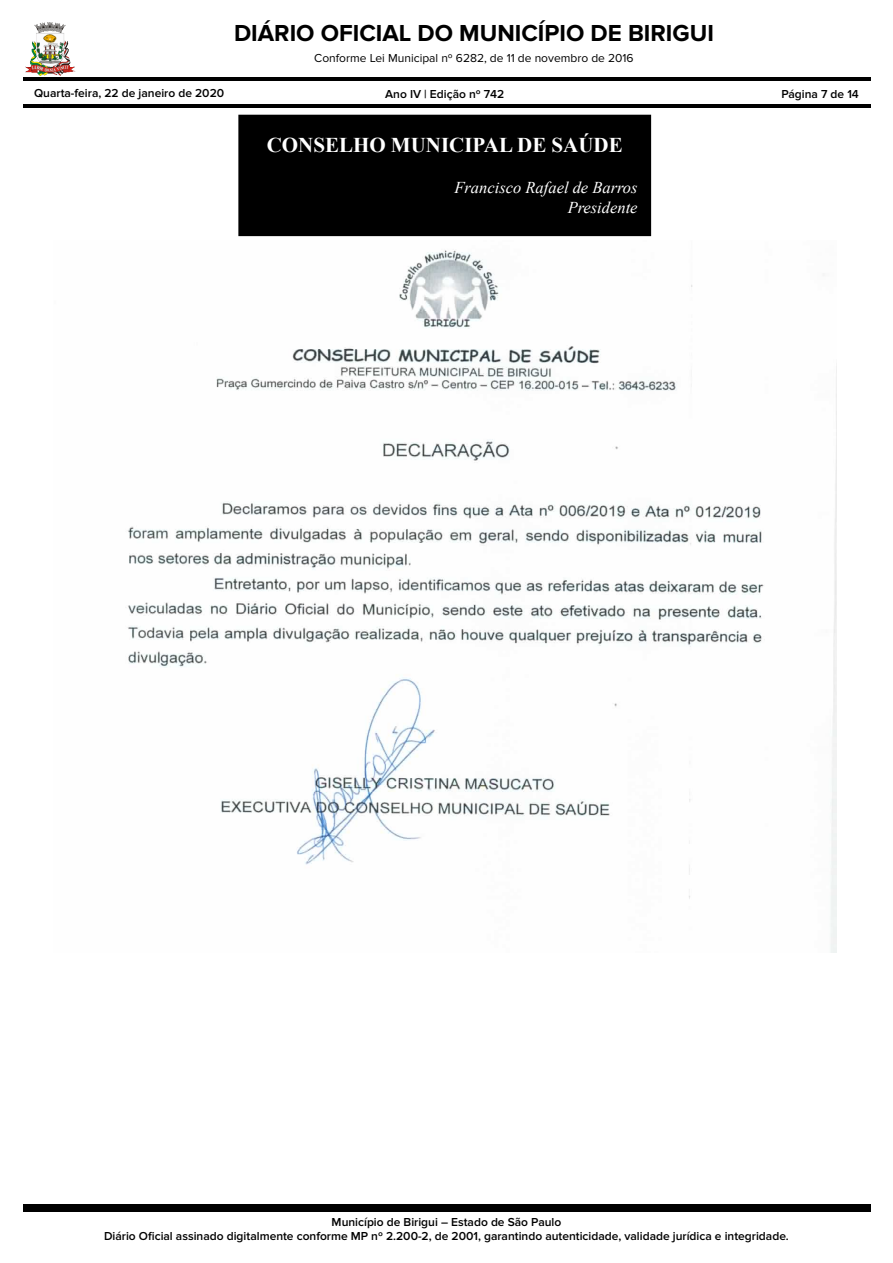
<style>
.page{position:relative;width:893px;height:1263px;background:#fff}
.page>*{position:absolute;margin:0;border:0;box-sizing:border-box;transform-origin:0 0}
.t1{font:700 24px "Proxima Nova";color:#000}
.t2{font:700 21px "Times New Roman";color:#fff}
.t3{font:italic 16.5px "Times New Roman";color:#fff}
.t4{font:600 12px/14.4px "Proxima Nova";color:#000;text-align:center}
.t5{font:12px "Proxima Nova";color:#000}
</style>
<div class="page">
<img style="left:25px;top:22px;width:51px;height:54px">
<hr style="left:22px;top:77px;width:848px;height:3px;background:#000">
<hr style="left:22px;top:104px;width:848px;height:3px;background:#000">
<div style="left:22px;top:1204px;width:848px;height:8px;background:#000"></div>
<div style="left:241px;top:118px;width:407px;height:115px;background:#000"></div>
<div style="left:238px;top:115px;width:413px;height:121px;border:6px solid #000"></div>
<img style="left:128px;top:250px;width:709px;height:703px">
<h1 class="t1" style="left:234px;top:20px;width:481px">DIÁRIO OFICIAL DO MUNICÍPIO DE BIRIGUI</h1>
<p class="t5" style="left:314px;top:51px;width:321px">Conforme Lei Municipal nº 6282, de 11 de novembro de 2016</p>
<p class="t4" style="left:34px;top:86px;width:192px">Quarta-feira, 22 de janeiro de 2020</p>
<p class="t4" style="left:385px;top:87px;width:121px">Ano IV | Edição nº 742</p>
<p class="t4" style="left:781px;top:87px;width:79px">Página 7 de 14</p>
<p class="t2" style="left:267px;top:130px;width:358px">CONSELHO MUNICIPAL DE SAÚDE</p>
<p class="t3" style="left:454px;top:176px;width:185px">Francisco Rafael de Barros</p>
<p class="t3" style="left:568px;top:196px;width:71px">Presidente</p>
<p class="t4" style="left:104px;top:1215px;width:686px">Município de Birigui – Estado de São Paulo<br>Diário Oficial assinado digitalmente conforme MP nº 2.200-2, de 2001, garantindo autenticidade, validade jurídica e integridade.</p>
</div>
